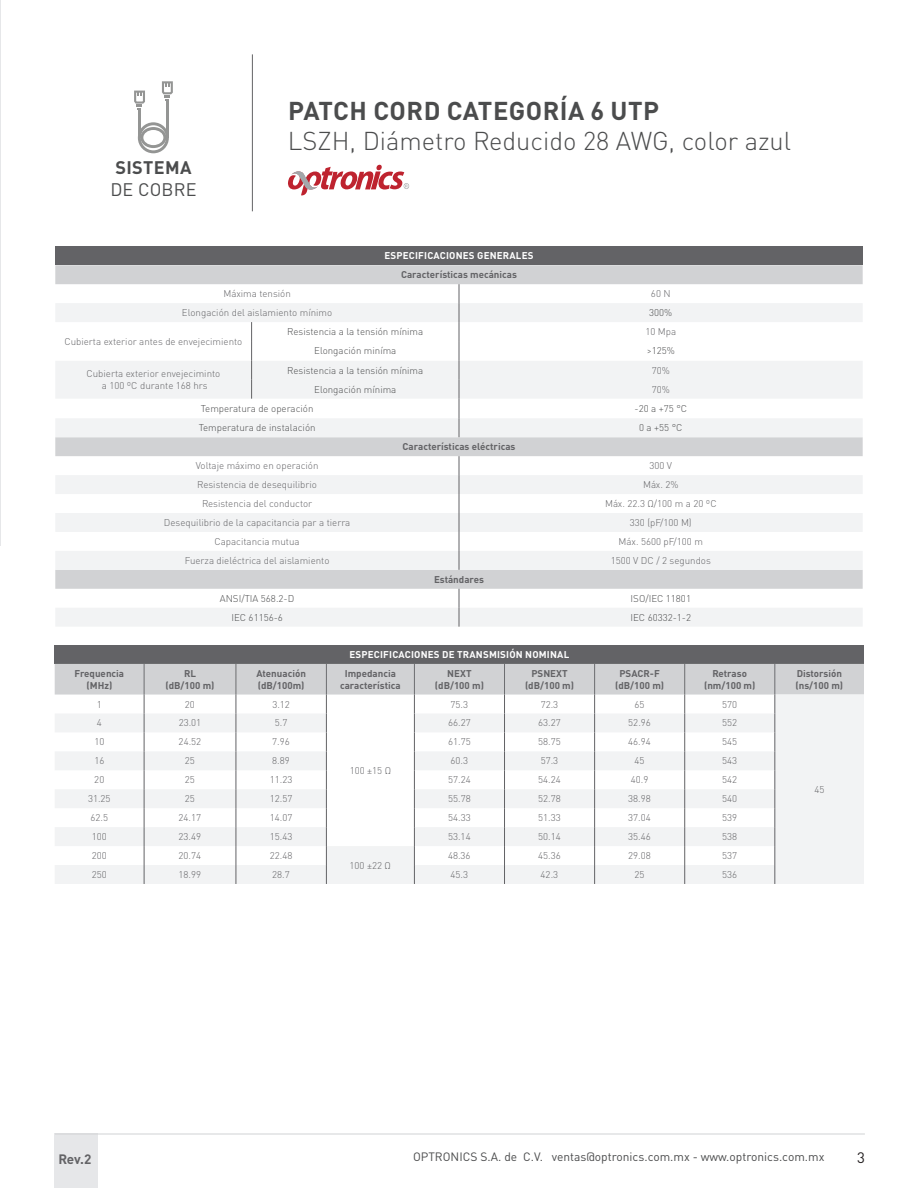
<style>
.page{position:relative;width:918px;height:1188px;background:#fff}
.page>*{position:absolute;margin:0;border:0;box-sizing:border-box;transform-origin:0 0}
.t1{font:300 25.5px "DIN Pro";color:#4b4c4d}
.t2{font:700 25.5px "DIN Pro";letter-spacing:.02em;color:#4b4c4d}
.t3{font:700 18px "DIN Pro";letter-spacing:.02em;color:#4b4c4d}
.t4{font:18px "DIN Pro";letter-spacing:.01em;color:#4b4c4d}
.t5{font:15px "DIN Pro";color:#231f20}
.t6{font:700 13.5px "DIN Pro";color:#636366}
.t7{font:12px "DIN Pro";color:#4b4c4d}
.t8{font:300 9.75px/11.7px "DIN Pro";color:#636366;text-align:center}
.t9{font:700 9.75px/11.7px "DIN Pro";color:#636366;text-align:center}
.t10{font:300 9.75px "DIN Pro";color:#4b4c4d}
.t11{font:700 9.75px "DIN Pro";letter-spacing:.02em;color:#fff}
</style>
<div class="page">
<div style="left:54px;top:1134px;width:44px;height:54px;background:#e6e7e9"></div>
<hr style="left:55px;top:1134px;width:810px;height:1px;background:#d1d2d4">
<hr style="left:252px;top:54px;width:1px;height:157px;background:#636366">
<svg style="left:288px;top:165px;width:121px;height:30px"></svg>
<svg style="left:138px;top:122px;width:31px;height:31px"></svg>
<hr style="left:138px;top:110px;width:3px;height:28px;background:#949594">
<hr style="left:166px;top:101px;width:3px;height:37px;background:#949594">
<svg style="left:134px;top:91px;width:11px;height:19px"></svg>
<svg style="left:162px;top:81px;width:11px;height:20px"></svg>
<hr style="left:0;top:0;width:1px;height:545px;background:#e6e7e9">
<div style="left:55px;top:246px;width:808px;height:19px;background:#636366"></div>
<svg style="left:55px;top:265px;width:808px;height:38px"></svg>
<svg style="left:55px;top:303px;width:808px;height:324px;fill:#f2f3f4"></svg>
<svg style="left:459px;top:456px;width:1px;height:114px"></svg>
<svg style="left:459px;top:284px;width:1px;height:153px"></svg>
<svg style="left:251px;top:322px;width:1px;height:77px"></svg>
<svg style="left:459px;top:589px;width:1px;height:38px"></svg>
<div style="left:55px;top:645px;width:809px;height:19px;background:#636366"></div>
<svg style="left:55px;top:664px;width:809px;height:220px"></svg>
<h2 class="t3" style="left:115px;top:153px;width:78px">SISTEMA</h2>
<h2 class="t4" style="left:110px;top:177px;width:88px">DE COBRE</h2>
<h1 class="t2" style="left:288px;top:89px;width:373px">PATCH CORD CATEGORÍA 6 UTP</h1>
<h1 class="t1" style="left:288px;top:121px;width:505px">LSZH, Diámetro Reducido 28 AWG, color azul</h1>
<p class="t11" style="left:384px;top:248px;width:151px">ESPECIFICACIONES GENERALES</p>
<p class="t9" style="left:401px;top:268px;width:117px">Características mecánicas</p>
<p class="t8" style="left:223px;top:287px;width:69px">Máxima tensión</p>
<p class="t8" style="left:651px;top:287px;width:21px">60 N</p>
<p class="t8" style="left:182px;top:306px;width:152px">Elongación del aislamiento mínimo</p>
<p class="t10" style="left:649px;top:305px;width:25px">300%</p>
<p class="t8" style="left:65px;top:335px;width:179px">Cubierta exterior antes de envejecimiento</p>
<p class="t10" style="left:287px;top:324px;width:137px">Resistencia a la tensión mínima</p>
<p class="t8" style="left:645px;top:325px;width:32px">10 Mpa</p>
<p class="t10" style="left:314px;top:343px;width:84px">Elongación miníma</p>
<p class="t10" style="left:647px;top:343px;width:30px">&gt;125%</p>
<p class="t10" style="left:287px;top:363px;width:137px">Resistencia a la tensión mínima</p>
<p class="t8" style="left:652px;top:364px;width:20px">70%</p>
<p class="t10" style="left:314px;top:382px;width:84px">Elongación mínima</p>
<p class="t8" style="left:652px;top:382px;width:20px">70%</p>
<p class="t10" style="left:201px;top:401px;width:114px">Temperatura de operación</p>
<p class="t10" style="left:635px;top:401px;width:54px">-20 a +75 °C</p>
<p class="t10" style="left:199px;top:420px;width:118px">Temperatura de instalación</p>
<p class="t10" style="left:639px;top:420px;width:45px">0 a +55 °C</p>
<p class="t9" style="left:403px;top:440px;width:114px">Características eléctricas</p>
<p class="t8" style="left:196px;top:459px;width:124px">Voltaje máximo en operación</p>
<p class="t8" style="left:649px;top:459px;width:24px">300 V</p>
<p class="t8" style="left:197px;top:478px;width:121px">Resistencia de desequilibrio</p>
<p class="t8" style="left:643px;top:478px;width:37px">Máx. 2%</p>
<p class="t8" style="left:202px;top:497px;width:112px">Resistencia del conductor</p>
<p class="t8" style="left:605px;top:497px;width:113px">Máx. 22.3 Ω/100 m a 20 ºC</p>
<p class="t8" style="left:164px;top:516px;width:188px">Desequilibrio de la capacitancia par a tierra</p>
<p class="t8" style="left:630px;top:516px;width:63px">330 (pF/100 M)</p>
<p class="t8" style="left:215px;top:535px;width:87px">Capacitancia mutua</p>
<p class="t8" style="left:619px;top:535px;width:86px">Máx. 5600 pF/100 m</p>
<p class="t8" style="left:185px;top:554px;width:146px">Fuerza dieléctrica del aislamiento</p>
<p class="t8" style="left:611px;top:554px;width:102px">1500 V DC / 2 segundos</p>
<p class="t9" style="left:434px;top:572px;width:51px">Estándares</p>
<p class="t10" style="left:220px;top:591px;width:76px">ANSI/TIA 568.2-D</p>
<p class="t10" style="left:631px;top:591px;width:62px">ISO/IEC 11801</p>
<p class="t10" style="left:231px;top:610px;width:53px">IEC 61156-6</p>
<p class="t10" style="left:630px;top:610px;width:62px">IEC 60332-1-2</p>
<p class="t11" style="left:349px;top:646px;width:221px">ESPECIFICACIONES DE TRANSMISIÓN NOMINAL</p>
<p class="t8" style="left:87px;top:367px;width:135px">Cubierta exterior envejeciminto a 100 ºC durante 168 hrs</p>
<p class="t9" style="left:75px;top:666px;width:51px">Frequencia (MHz)</p>
<p class="t9" style="left:165px;top:666px;width:51px">RL (dB/100 m)</p>
<p class="t9" style="left:256px;top:666px;width:51px;text-align:left">Atenuación (dB/100m)</p>
<p class="t9" style="left:340px;top:666px;width:62px">Impedancia característica</p>
<p class="t9" style="left:435px;top:666px;width:51px">NEXT (dB/100 m)</p>
<p class="t9" style="left:525px;top:666px;width:51px">PSNEXT (dB/100 m)</p>
<p class="t9" style="left:615px;top:666px;width:51px">PSACR-F (dB/100 m)</p>
<p class="t9" style="left:704px;top:666px;width:53px">Retraso (nm/100 m)</p>
<p class="t9" style="left:796px;top:666px;width:49px;text-align:left">Distorsión (ns/100 m)</p>
<p class="t8" style="left:97px;top:697px;width:7px">1</p>
<p class="t8" style="left:185px;top:697px;width:12px">20</p>
<p class="t8" style="left:272px;top:697px;width:19px">3.12</p>
<p class="t8" style="left:451px;top:697px;width:19px">75.3</p>
<p class="t8" style="left:541px;top:697px;width:19px">72.3</p>
<p class="t8" style="left:635px;top:697px;width:12px">65</p>
<p class="t8" style="left:722px;top:697px;width:17px">570</p>
<p class="t8" style="left:97px;top:716px;width:7px">4</p>
<p class="t8" style="left:179px;top:716px;width:24px">23.01</p>
<p class="t8" style="left:275px;top:716px;width:14px">5.7</p>
<p class="t8" style="left:448px;top:716px;width:24px">66.27</p>
<p class="t8" style="left:538px;top:716px;width:24px">63.27</p>
<p class="t8" style="left:628px;top:716px;width:24px">52.96</p>
<p class="t8" style="left:722px;top:716px;width:17px">552</p>
<p class="t8" style="left:94px;top:735px;width:12px">10</p>
<p class="t8" style="left:179px;top:735px;width:24px">24.52</p>
<p class="t8" style="left:272px;top:735px;width:19px">7.96</p>
<p class="t8" style="left:448px;top:735px;width:24px">61.75</p>
<p class="t8" style="left:538px;top:735px;width:24px">58.75</p>
<p class="t8" style="left:628px;top:735px;width:24px">46.94</p>
<p class="t8" style="left:722px;top:735px;width:17px">545</p>
<p class="t8" style="left:94px;top:754px;width:12px">16</p>
<p class="t8" style="left:185px;top:754px;width:12px">25</p>
<p class="t8" style="left:272px;top:754px;width:19px">8.89</p>
<p class="t8" style="left:451px;top:754px;width:19px">60.3</p>
<p class="t8" style="left:541px;top:754px;width:19px">57.3</p>
<p class="t8" style="left:635px;top:754px;width:12px">45</p>
<p class="t8" style="left:722px;top:754px;width:17px">543</p>
<p class="t8" style="left:94px;top:773px;width:12px">20</p>
<p class="t8" style="left:185px;top:773px;width:12px">25</p>
<p class="t8" style="left:270px;top:773px;width:24px">11.23</p>
<p class="t8" style="left:448px;top:773px;width:24px">57.24</p>
<p class="t8" style="left:538px;top:773px;width:24px">54.24</p>
<p class="t8" style="left:631px;top:773px;width:19px">40.9</p>
<p class="t8" style="left:722px;top:773px;width:17px">542</p>
<p class="t8" style="left:88px;top:792px;width:24px">31.25</p>
<p class="t8" style="left:185px;top:792px;width:12px">25</p>
<p class="t8" style="left:270px;top:792px;width:24px">12.57</p>
<p class="t8" style="left:448px;top:792px;width:24px">55.78</p>
<p class="t8" style="left:538px;top:792px;width:24px">52.78</p>
<p class="t8" style="left:628px;top:792px;width:24px">38.98</p>
<p class="t8" style="left:722px;top:792px;width:17px">540</p>
<p class="t8" style="left:91px;top:811px;width:19px">62.5</p>
<p class="t8" style="left:179px;top:811px;width:24px">24.17</p>
<p class="t8" style="left:270px;top:811px;width:24px">14.07</p>
<p class="t8" style="left:448px;top:811px;width:24px">54.33</p>
<p class="t8" style="left:538px;top:811px;width:24px">51.33</p>
<p class="t8" style="left:628px;top:811px;width:24px">37.04</p>
<p class="t8" style="left:722px;top:811px;width:17px">539</p>
<p class="t8" style="left:92px;top:830px;width:17px">100</p>
<p class="t8" style="left:179px;top:830px;width:24px">23.49</p>
<p class="t8" style="left:270px;top:830px;width:24px">15.43</p>
<p class="t8" style="left:448px;top:830px;width:24px">53.14</p>
<p class="t8" style="left:538px;top:830px;width:24px">50.14</p>
<p class="t8" style="left:628px;top:830px;width:24px">35.46</p>
<p class="t8" style="left:722px;top:830px;width:17px">538</p>
<p class="t8" style="left:92px;top:849px;width:17px">200</p>
<p class="t8" style="left:179px;top:849px;width:24px">20.74</p>
<p class="t8" style="left:270px;top:849px;width:24px">22.48</p>
<p class="t8" style="left:350px;top:858px;width:43px">100 ±22 Ω</p>
<p class="t8" style="left:350px;top:764px;width:43px">100 ±15 Ω</p>
<p class="t8" style="left:448px;top:849px;width:24px">48.36</p>
<p class="t8" style="left:538px;top:849px;width:24px">45.36</p>
<p class="t8" style="left:628px;top:849px;width:24px">29.08</p>
<p class="t8" style="left:722px;top:849px;width:17px">537</p>
<p class="t8" style="left:92px;top:868px;width:17px">250</p>
<p class="t8" style="left:179px;top:868px;width:24px">18.99</p>
<p class="t8" style="left:272px;top:868px;width:19px">28.7</p>
<p class="t8" style="left:451px;top:868px;width:19px">45.3</p>
<p class="t8" style="left:541px;top:868px;width:19px">42.3</p>
<p class="t8" style="left:635px;top:868px;width:12px">25</p>
<p class="t8" style="left:722px;top:868px;width:17px">536</p>
<p class="t8" style="left:814px;top:783px;width:12px">45</p>
<h3 class="t6" style="left:58px;top:1148px;width:34px">Rev.2</h3>
<p class="t7" style="left:413px;top:1149px;width:413px">OPTRONICS S.A. de C.V. ventas@optronics.com.mx - www.optronics.com.mx</p>
<h3 class="t5" style="left:857px;top:1148px;width:9px">3</h3>
</div>
